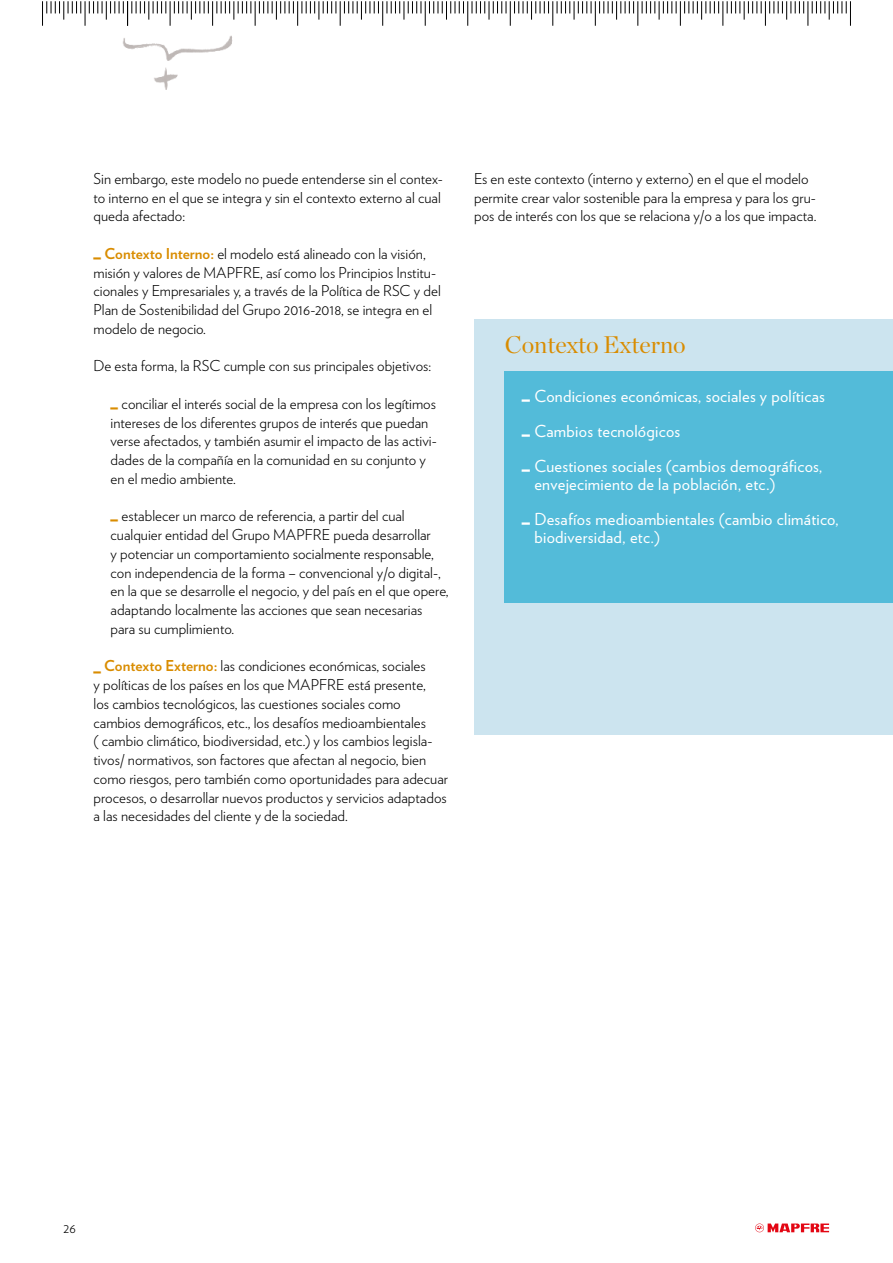
<style>
.page{position:relative;width:893px;height:1263px;background:#fff}
.page>*{position:absolute;margin:0;border:0;box-sizing:border-box;transform-origin:0 0}
.t1{font:24px "Chronicle Display";color:#d98c00}
.t2{font:16.5px/35px "Verlag";letter-spacing:.015em;color:#fff}
.t3{font:300 15px/18.8px "Verlag";color:#000}
.t4{font:300 13.5px "Verlag";color:#000}
.s1{font-family:"Flama";font-weight:900;color:#d98c00}
.s2{font-weight:700;color:#d98c00}
.s3{font-family:"Flama";font-weight:900}
</style>
<div class="page">
<svg style="left:755px;top:1223px;width:74px;height:9px"></svg>
<hr style="left:892px;top:735px;width:1px;height:360px;background:#cce4ef">
<div style="left:474px;top:319px;width:419px;height:416px;background:#cce4ef"></div>
<div style="left:505px;top:371px;width:388px;height:232px;background:#53bbd9"></div>
<svg style="left:42px;top:1px;width:809px;height:25px"></svg>
<img style="left:111px;top:23px;width:133px;height:35px">
<img style="left:154px;top:58px;width:24px;height:32px">
<p class="t3" style="left:94px;top:168px;width:351px">Sin embargo, este modelo no puede entenderse sin el contex&shy;to interno en el que se integra y sin el contexto externo al cual queda afectado:</p>
<p class="t3" style="left:94px;top:243px;width:349px"><span class="s1">_</span> <span class="s2">Contexto Interno:</span> el modelo está alineado con la visión, misión y valores de MAPFRE, así como los Principios Institu&shy;cionales y Empresariales y, a través de la Política de RSC y del Plan de Sostenibilidad del Grupo 2016-2018, se integra en el modelo de negocio.</p>
<p class="t3" style="left:94px;top:356px;width:339px">De esta forma, la RSC cumple con sus principales objetivos:</p>
<p class="t3" style="left:111px;top:393px;width:328px"><span class="s1">_</span> conciliar el interés social de la empresa con los legítimos intereses de los diferentes grupos de interés que puedan verse afectados, y también asumir el impacto de las activi&shy;dades de la compañía en la comunidad en su conjunto y en el medio ambiente.</p>
<p class="t3" style="left:111px;top:506px;width:340px"><span class="s1">_</span> establecer un marco de referencia, a partir del cual cualquier entidad del Grupo MAPFRE pueda desarrollar<br>y potenciar un comportamiento socialmente responsable, con independencia de la forma – convencional y/o digital-, en la que se desarrolle el negocio, y del país en el que opere, adaptando localmente las acciones que sean necesarias para su cumplimiento.</p>
<p class="t3" style="left:94px;top:656px;width:356px"><span class="s1">_</span> <span class="s2">Contexto Externo:</span> las condiciones económicas, sociales<br>y políticas de los países en los que MAPFRE está presente,<br>los cambios tecnológicos, las cuestiones sociales como cambios demográficos, etc., los desafíos medioambientales<br>( cambio climático, biodiversidad, etc.) y los cambios legisla&shy;tivos/ normativos, son factores que afectan al negocio, bien como riesgos, pero también como oportunidades para adecuar procesos, o desarrollar nuevos productos y servicios adaptados a las necesidades del cliente y de la sociedad.</p>
<p class="t3" style="left:474px;top:168px;width:344px">Es en este contexto (interno y externo) en el que el modelo permite crear valor sostenible para la empresa y para los gru&shy;pos de interés con los que se relaciona y/o a los que impacta.</p>
<h1 class="t1" style="left:505px;top:326px;width:183px">Contexto Externo</h1>
<p class="t2" style="left:522px;top:377px;width:305px"><span class="s3">_</span> Condiciones económicas, sociales y políticas <span class="s3">_</span> Cambios tecnológicos<br><span class="s3">_</span> Cuestiones sociales (cambios demográficos,</p>
<p class="t2" style="left:522px;top:465px;width:319px;text-indent:13px">envejecimiento de la población, etc.)<br><span class="s3">_</span> Desafíos medioambientales (cambio climático,</p>
<p class="t2" style="left:534px;top:518px;width:127px">biodiversidad, etc.)</p>
<p class="t4" style="left:64px;top:1218px;width:14px">26</p>
</div>
